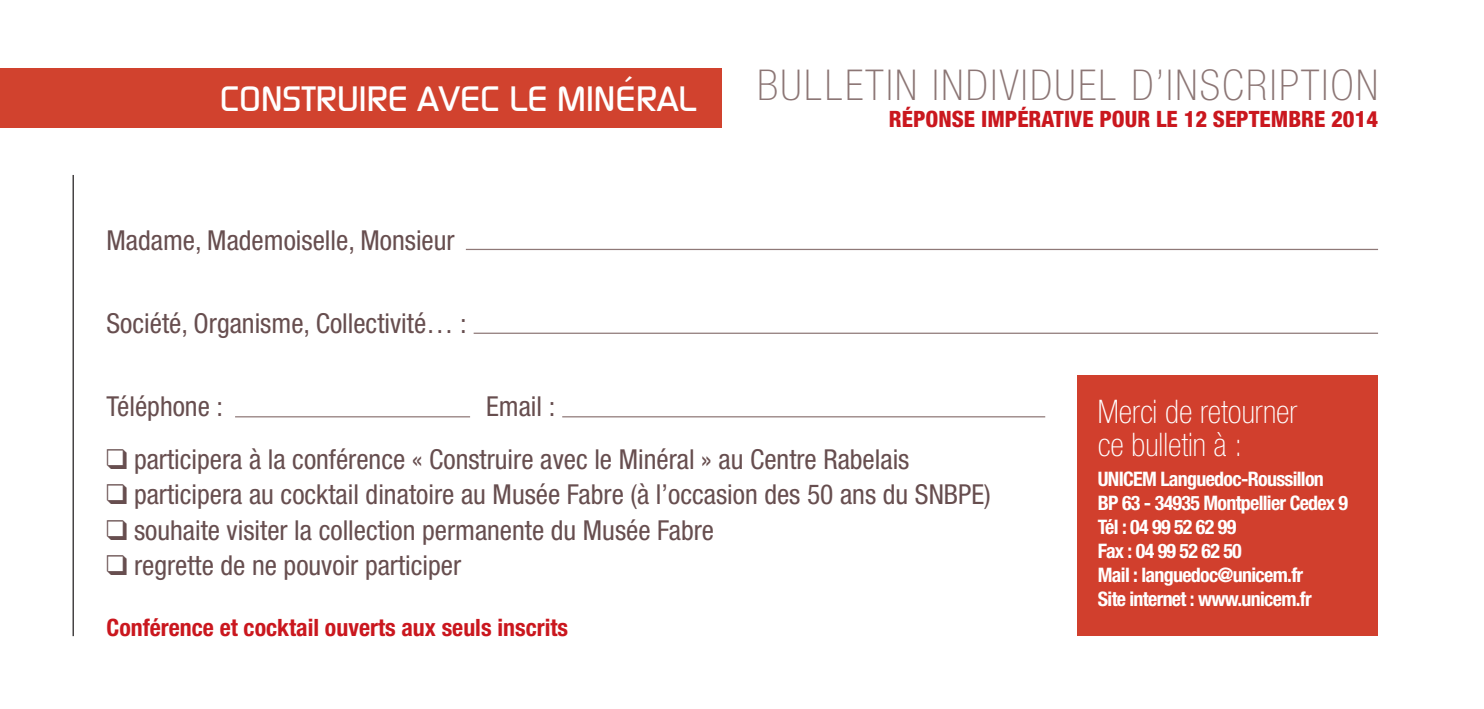
<style>
.page{position:relative;width:1484px;height:709px;background:#fff}
.page>*{position:absolute;margin:0;border:0;box-sizing:border-box;transform-origin:0 0}
.t1{font:100 condensed 42.5px "Helvetica Neue LT Std";letter-spacing:.055em;color:#8c7675}
.t2{font:500 35px "Continuum";color:#fff}
.t3{font:100 condensed 32.5px/32.5px "Helvetica Neue LT Std";color:#fff}
.t4{font:condensed 27.5px/35.5px "Helvetica Neue LT Std";color:#674e4f}
.t5{font:700 condensed 24px "Helvetica Neue LT Std";color:#ca171e}
.t6{font:800 condensed 22.5px "Helvetica Neue LT Std";color:#ca171e}
.t7{font:700 condensed 20px/24px "Helvetica Neue LT Std";letter-spacing:-.035em;color:#fff}
.s1{font-family:"Monotype Sorts";font-stretch:normal}
</style>
<div class="page">
<div style="left:1078px;top:375px;width:300px;height:260px;background:#d13f2d"></div>
<hr style="left:466px;top:249px;width:912px;height:1px;background:#8f7978">
<hr style="left:562px;top:416px;width:483px;height:1px;background:#8f7978">
<hr style="left:235px;top:416px;width:235px;height:1px;background:#8f7978">
<hr style="left:474px;top:332px;width:904px;height:1px;background:#8f7978">
<div style="left:0;top:68px;width:722px;height:60px;background:#d1422e"></div>
<hr style="left:73px;top:175px;width:1px;height:460px;background:#231f20">
<p class="t2" style="left:220px;top:76px;width:478px">CONSTRUIRE AVEC LE MINÉRAL</p>
<p class="t4" style="left:107px;top:224px;width:350px">Madame, Mademoiselle, Monsieur</p>
<p class="t4" style="left:107px;top:307px;width:362px">Société, Organisme, Collectivité… :</p>
<h1 class="t1" style="left:757px;top:69px;width:623px">BULLETIN INDIVIDUEL D’INSCRIPTION</h1>
<p class="t6" style="left:889px;top:111px;width:491px">RÉPONSE IMPÉRATIVE POUR LE 12 SEPTEMBRE 2014</p>
<p class="t4" style="left:107px;top:390px;width:118px">Téléphone :</p>
<p class="t4" style="left:107px;top:382px;width:804px;line-height:52.5px;text-indent:380px">Email :<br><span class="s1">q</span> participera à la conférence « Construire avec le Minéral » au Centre Rabelais</p>
<p class="t4" style="left:107px;top:478px;width:886px"><span class="s1">q</span> participera au cocktail dinatoire au Musée Fabre (à l’occasion des 50 ans du SNBPE) <span class="s1">q</span> souhaite visiter la collection permanente du Musée Fabre<br><span class="s1">q</span> regrette de ne pouvoir participer</p>
<p class="t5" style="left:107px;top:618px;width:463px">Conférence et cocktail ouverts aux seuls inscrits</p>
<p class="t3" style="left:1098px;top:398px;width:201px">Merci de retourner ce bulletin à :</p>
<p class="t7" style="left:1098px;top:468px;width:252px">UNICEM Languedoc-Roussillon<br>BP 63 - 34935 Montpellier Cedex 9<br>Tél : 04 99 52 62 99<br>Fax : 04 99 52 62 50<br>Mail : languedoc@unicem.fr<br>Site internet : www.unicem.fr</p>
</div>
